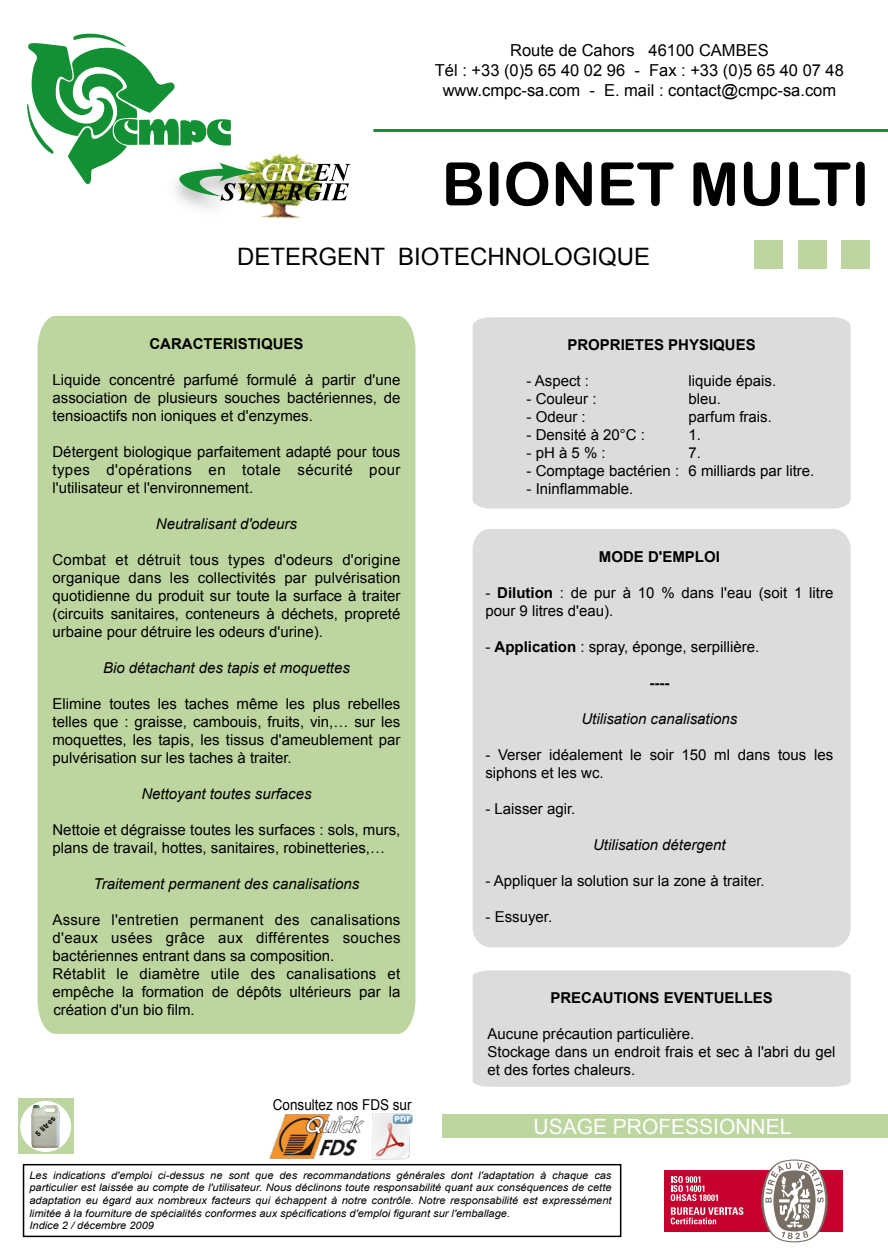
<style>
.page{position:relative;width:888px;height:1260px;background:#fff}
.page>*{position:absolute;margin:0;border:0;box-sizing:border-box;transform-origin:0 0}
.t1{font:60px "Arial Rounded MT Bold";color:#000}
.t2{font:24px "Arial";color:#000}
.t3{font:21px "Arial";color:#fff}
.t4{font:16.5px/19.8px "Arial";color:#000;text-align:center}
.t5{font:15px/18px "Arial";color:#000}
.t6{font:15px/18px "Arial";letter-spacing:.02em;color:#000}
.t7{font:italic 15px "Arial";color:#000}
.t8{font:700 15px "Arial";color:#000}
.t9{font:15px "Arial";color:#000;scale:.9 1}
.t10{font:italic 10.5px/12.8px "Arial";color:#000;scale:1.06 1}
.t11{font:700 7.5px "Arial";color:#000}
.s1{font-weight:700}
</style>
<div class="page">
<hr style="left:374px;top:129px;width:514px;height:3px;background:#138f34">
<div style="left:473px;top:529px;width:378px;height:418px;background:#dcdcdc;border-radius:19px"></div>
<div style="left:473px;top:970px;width:378px;height:117px;background:#dcdcdc"></div>
<div style="left:442px;top:1114px;width:446px;height:24px;background:#bdd69f"></div>
<div style="left:23px;top:1164px;width:598px;height:73px;border:2px solid #000"></div>
<div style="left:842px;top:240px;width:28px;height:29px;background:#bdd69f"></div>
<div style="left:798px;top:240px;width:28px;height:29px;background:#bdd69f"></div>
<div style="left:754px;top:240px;width:29px;height:29px;background:#bdd69f"></div>
<div style="left:473px;top:317px;width:378px;height:192px;background:#dcdcdc"></div>
<div style="left:38px;top:316px;width:377px;height:718px;background:#bdd69f"></div>
<div style="left:18px;top:1099px;width:55px;height:55px;background:#bdd69f"></div>
<div style="left:20px;top:1101px;width:51px;height:51px;background:#fff;border-radius:50%"></div>
<img style="left:29px;top:1105px;width:34px;height:43px">
<img style="left:277px;top:201px;width:26px;height:18px">
<img style="left:183px;top:201px;width:94px;height:18px">
<svg style="left:27px;top:33px;width:324px;height:168px"></svg>
<img style="left:269px;top:1115px;width:96px;height:44px">
<img style="left:373px;top:1114px;width:40px;height:45px">
<div style="left:664px;top:1170px;width:179px;height:62px;background:#c5002e"></div>
<svg style="left:671px;top:1176px;width:47px;height:25px"></svg>
<svg style="left:671px;top:1207px;width:72px;height:17px"></svg>
<svg style="left:761px;top:1160px;width:67px;height:82px"></svg>
<p class="t4" style="left:435px;top:41px;width:411px">Route de Cahors 46100 CAMBES<br>Tél : +33 (0)5 65 40 02 96 - Fax : +33 (0)5 65 40 07 48 www.cmpc-sa.com - E. mail : contact@cmpc-sa.com</p>
<h1 class="t1" style="left:442px;top:149px;width:430px">BIONET MULTI</h1>
<h2 class="t2" style="left:237px;top:240px;width:414px">DETERGENT BIOTECHNOLOGIQUE</h2>
<p class="t8" style="left:149px;top:334px;width:156px">CARACTERISTIQUES</p>
<p class="t5" style="left:52px;top:371px;width:349px;text-align:justify">Liquide concentré parfumé formulé à partir d'une association de plusieurs souches bactériennes, de tensioactifs non ioniques et d'enzymes.</p>
<p class="t5" style="left:52px;top:443px;width:349px;text-align:justify">Détergent biologique parfaitement adapté pour tous types d'opérations en totale sécurité pour l'utilisateur et l'environnement.</p>
<p class="t7" style="left:156px;top:514px;width:143px">Neutralisant d'odeurs</p>
<p class="t5" style="left:52px;top:551px;width:350px;text-align:justify">Combat et détruit tous types d'odeurs d'origine organique dans les collectivités par pulvérisation quotidienne du produit sur toute la surface à traiter (circuits sanitaires, conteneurs à déchets, propreté urbaine pour détruire les odeurs d'urine).</p>
<p class="t7" style="left:103px;top:658px;width:248px">Bio détachant des tapis et moquettes</p>
<p class="t5" style="left:52px;top:695px;width:350px;text-align:justify">Elimine toutes les taches même les plus rebelles telles que : graisse, cambouis, fruits, vin,… sur les moquettes, les tapis, les tissus d'ameublement par pulvérisation sur les taches à traiter.</p>
<p class="t7" style="left:141px;top:784px;width:172px">Nettoyant toutes surfaces</p>
<p class="t5" style="left:52px;top:821px;width:349px">Nettoie et dégraisse toutes les surfaces : sols, murs, plans de travail, hottes, sanitaires, robinetteries,…</p>
<p class="t7" style="left:94px;top:874px;width:267px">Traitement permanent des canalisations</p>
<p class="t6" style="left:52px;top:911px;width:350px">Assure l'entretien permanent des canalisations d'eaux usées grâce aux différentes souches bactériennes entrant dans sa composition.<br>Rétablit le diamètre utile des canalisations et empêche la formation de dépôts ultérieurs par la création d'un bio film.</p>
<p class="t11" style="left:33px;top:1132px;width:26px;rotate:-45deg">5 litres</p>
<p class="t9" style="left:273px;top:1095px;width:156px">Consultez nos FDS sur</p>
<p class="t8" style="left:567px;top:335px;width:190px">PROPRIETES PHYSIQUES</p>
<p class="t5" style="left:527px;top:372px;width:64px">- Aspect :</p>
<p class="t5" style="left:689px;top:372px;width:89px">liquide épais.</p>
<p class="t5" style="left:527px;top:390px;width:72px">- Couleur :</p>
<p class="t5" style="left:689px;top:390px;width:34px">bleu.</p>
<p class="t5" style="left:527px;top:408px;width:61px">- Odeur :</p>
<p class="t5" style="left:689px;top:408px;width:85px">parfum frais.</p>
<p class="t5" style="left:527px;top:426px;width:120px">- Densité à 20°C :</p>
<p class="t5" style="left:689px;top:426px;width:14px">1.</p>
<p class="t5" style="left:527px;top:444px;width:81px">- pH à 5 % :</p>
<p class="t5" style="left:689px;top:444px;width:14px">7.</p>
<p class="t5" style="left:527px;top:462px;width:289px">- Comptage bactérien : 6 milliards par litre.</p>
<p class="t5" style="left:527px;top:480px;width:108px">- Ininflammable.</p>
<p class="t8" style="left:599px;top:547px;width:123px">MODE D'EMPLOI</p>
<p class="t5" style="left:485px;top:584px;width:349px">- <span class="s1">Dilution</span> : de pur à 10 % dans l'eau (soit 1 litre pour 9 litres d'eau).</p>
<p class="t5" style="left:485px;top:638px;width:275px">- <span class="s1">Application</span> : spray, éponge, serpillière.</p>
<p class="t8" style="left:649px;top:673px;width:21px">----</p>
<p class="t7" style="left:581px;top:709px;width:157px">Utilisation canalisations</p>
<p class="t5" style="left:485px;top:746px;width:349px">- Verser idéalement le soir 150 ml dans tous les siphons et les wc.</p>
<p class="t5" style="left:485px;top:800px;width:92px">- Laisser agir.</p>
<p class="t7" style="left:593px;top:835px;width:134px">Utilisation détergent</p>
<p class="t5" style="left:485px;top:872px;width:281px">- Appliquer la solution sur la zone à traiter.</p>
<p class="t5" style="left:486px;top:908px;width:68px">- Essuyer.</p>
<p class="t8" style="left:550px;top:988px;width:224px">PRECAUTIONS EVENTUELLES</p>
<p class="t5" style="left:488px;top:1025px;width:349px">Aucune précaution particulière.<br>Stockage dans un endroit frais et sec à l'abri du gel et des fortes chaleurs.</p>
<h3 class="t3" style="left:534px;top:1112px;width:259px">USAGE PROFESSIONNEL</h3>
<p class="t10" style="left:29px;top:1169px;width:551px">Les indications d'emploi ci-dessus ne sont que des recommandations générales dont l'adaptation à chaque cas particulier est laissée au compte de l'utilisateur. Nous déclinons toute responsabilité quant aux conséquences de cette adaptation eu égard aux nombreux facteurs qui échappent à notre contrôle. Notre responsabilité est expressément limitée à la fourniture de spécialités conformes aux spécifications d'emploi figurant sur l'emballage.<br>Indice 2 / décembre 2009</p>
</div>
